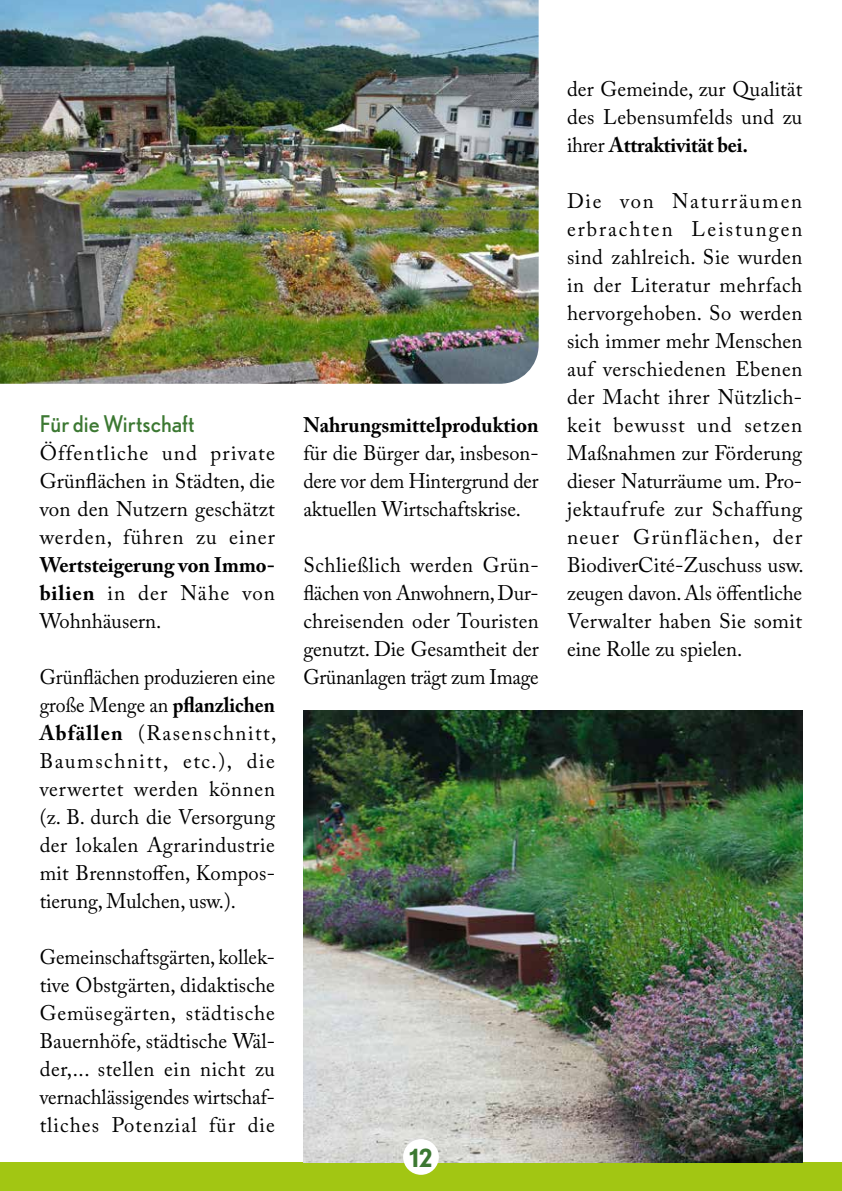
<style>
.page{position:relative;width:842px;height:1191px;background:#fff}
.page>*{position:absolute;margin:0;border:0;box-sizing:border-box;transform-origin:0 0}
.t1{font:700 25px "Nobel";color:#3c7832;scale:.95 1}
.t2{font:23px "Nobel";color:#3c7832}
.t3{font:21px/28px "Adobe Caslon Pro";letter-spacing:.005em;color:#000;text-align:justify}
.t4{font:21px/28px "Adobe Caslon Pro";letter-spacing:.005em;color:#000;text-align:justify;scale:.94 1}
.t5{font:21px/28px "Adobe Caslon Pro";letter-spacing:.005em;color:#000;text-align:justify;scale:.95 1}
.t6{font:700 21px/28px "Adobe Caslon Pro";color:#000;text-align:justify}
.s1{font-weight:400}
.s2{font-weight:700}
</style>
<div class="page">
<div style="left:0;top:1162px;width:842px;height:29px;background:#a2c613"></div>
<img style="left:0;top:0;width:539px;height:384px">
<img style="left:303px;top:710px;width:499px;height:452px">
<div style="left:403px;top:1139px;width:36px;height:35px;background:#fff;border-radius:50%"></div>
<p class="t2" style="left:40px;top:410px;width:157px">Für die Wirtschaft</p>
<p class="t3" style="left:40px;top:438px;width:237px">Öffentliche und private Grünflächen in Städten, die von den Nutzern geschätzt werden, führen zu einer</p>
<p class="t6" style="left:40px;top:550px;width:237px">Wertsteigerung von Immo&shy;bilien <span class="s1">in der Nähe von Wohnhäusern.</span></p>
<p class="t4" style="left:40px;top:662px;width:253px">Grünflächen produzieren eine große Menge an <span class="s2">pflanzlichen Abfällen</span> (Rasenschnitt, Baumschnitt, etc.), die verwertet werden können (z. B. durch die Versorgung der lokalen Agrarindustrie mit Brennstoffen, Kompos&shy;tierung, Mulchen, usw.).</p>
<p class="t5" style="left:40px;top:942px;width:249px">Gemeinschaftsgärten, kollek&shy;tive Obstgärten, didaktische Gemüsegärten, städtische Bauernhöfe, städtische Wäl&shy;der,... stellen ein nicht zu vernachlässigendes wirtschaf&shy;tliches Potenzial für die</p>
<p class="t6" style="left:303px;top:410px;width:237px">Nahrungsmittelproduktion</p>
<p class="t3" style="left:303px;top:438px;width:237px">für die Bürger dar, insbeson&shy;dere vor dem Hintergrund der aktuellen Wirtschaftskrise.</p>
<p class="t3" style="left:303px;top:550px;width:237px">Schließlich werden Grün&shy;flächen von Anwohnern, Dur&shy;chreisenden oder Touristen genutzt. Die Gesamtheit der Grünanlagen trägt zum Image</p>
<p class="t3" style="left:567px;top:74px;width:237px">der Gemeinde, zur Qualität des Lebensumfelds und zu ihrer <span class="s2">Attraktivität bei.</span></p>
<p class="t3" style="left:567px;top:186px;width:238px">Die von Naturräumen erbrachten Leistungen sind zahlreich. Sie wurden in der Literatur mehrfach hervorgehoben. So werden sich immer mehr Menschen auf verschiedenen Ebenen der Macht ihrer Nützlich&shy;keit bewusst und setzen Maßnahmen zur Förderung dieser Naturräume um. Pro&shy;jektaufrufe zur Schaffung neuer Grünflächen, der BiodiverCité-Zuschuss usw. zeugen davon. Als öffentliche Verwalter haben Sie somit eine Rolle zu spielen.</p>
<p class="t1" style="left:409px;top:1142px;width:26px">12</p>
</div>
